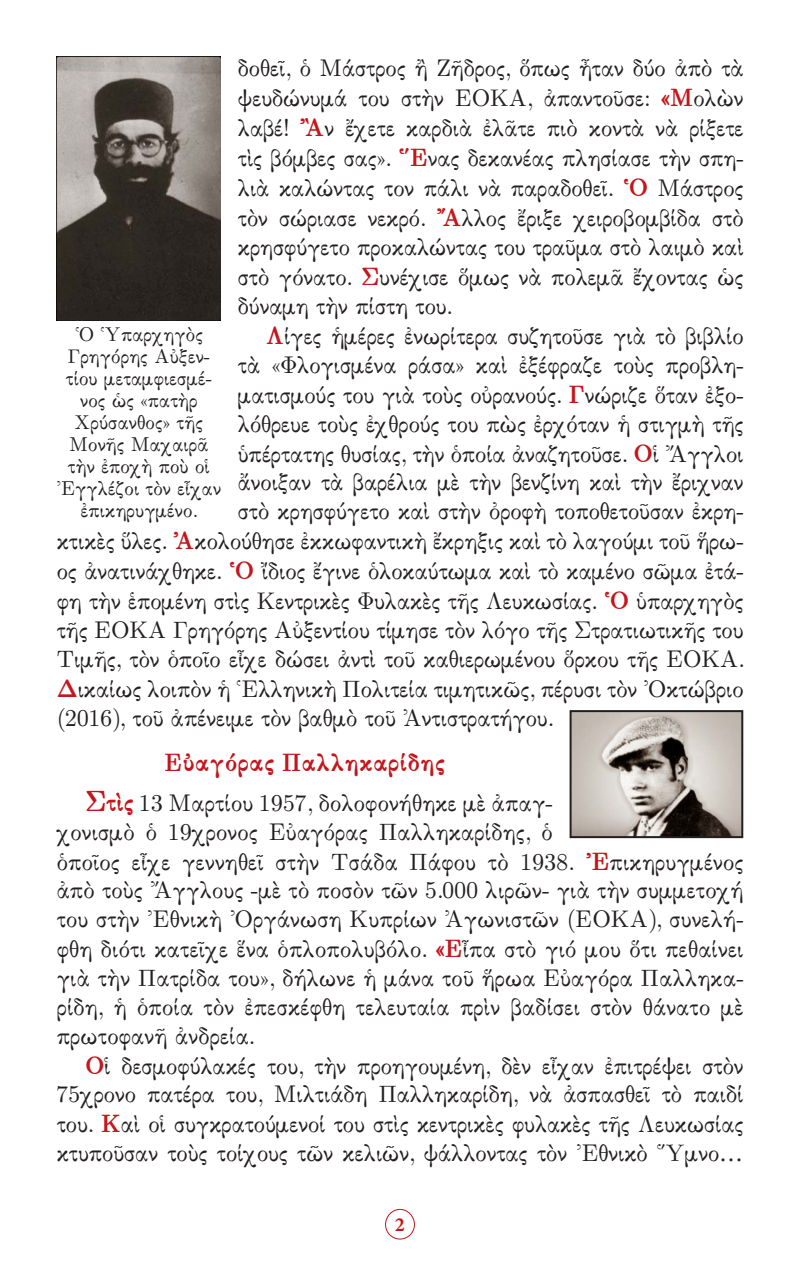
<style>
.page{position:relative;width:800px;height:1270px;background:#fff}
.page>*{position:absolute;margin:0;border:0;box-sizing:border-box;transform-origin:0 0}
.t1{font:24px/29.8px "SK Alexander Old Style Pol Uni W";letter-spacing:.01em;color:#231f20;text-align:justify}
.t2{font:24px "SK Alexander Old Style Pol Uni W Bold";letter-spacing:.04em;color:#c4161c}
.t3{font:20px/22px "SK Alexander Old Style Pol Uni W";letter-spacing:.02em;color:#231f20;text-align:center}
.t4{font:700 20px "Minion Pro";color:#c4161c}
.s1{font-family:"SK Alexander Old Style Pol Uni W Bold";color:#c4161c}
.s2{font-family:"SK Alexander Old Style Pol Uni W Bold";font-size:28px;color:#c4161c}
</style>
<div class="page">
<div style="left:385px;top:1209px;width:30px;height:30px;border:1px solid #c4161c;border-radius:50%"></div>
<img style="left:573px;top:713px;width:167px;height:122px">
<div style="left:570px;top:710px;width:173px;height:128px;border:2px solid #231f20"></div>
<img style="left:57px;top:57px;width:164px;height:264px">
<p class="t1" style="left:238px;top:54px;width:507px">δοθεῖ, ὁ Μάστρος ἢ Ζῆδρος, ὅπως ἦταν δύο ἀπὸ τὰ ψευδώνυμά του στὴν ΕΟΚΑ, ἀπαντοῦσε: <span class="s1">«Μ</span>ολὼν λαβέ! <span class="s1">Ἂ</span>ν ἔχετε καρδιὰ ἐλᾶτε πιὸ κοντὰ νὰ ρίξετε τὶς βόμβες σας». <span class="s1">Ἕ</span>νας δεκανέας πλησίασε τὴν σπη&shy;λιὰ καλώντας τον πάλι νὰ παραδοθεῖ. <span class="s1">Ὁ</span> Μάστρος τὸν σώριασε νεκρό. <span class="s1">Ἄ</span>λλος ἔριξε χειροβομβίδα στὸ κρησφύγετο προκαλώντας του τραῦμα στὸ λαιμὸ καὶ στὸ γόνατο. <span class="s1">Σ</span>υνέχισε ὅμως νὰ πολεμᾶ ἔχοντας ὡς δύναμη τὴν πίστη του.</p>
<p class="t1" style="left:266px;top:321px;width:479px"><span class="s1">Λ</span>ίγες ἡμέρες ἐνωρίτερα συζητοῦσε γιὰ τὸ βιβλίο</p>
<p class="t1" style="left:238px;top:350px;width:507px">τὰ «Φλογισμένα ράσα» καὶ ἐξέφραζε τοὺς προβλη-</p>
<p class="t1" style="left:238px;top:380px;width:507px">ματισμούς του γιὰ τοὺς οὐρανούς. <span class="s1">Γ</span>νώριζε ὅταν ἐξο-</p>
<p class="t1" style="left:238px;top:409px;width:507px">λόθρευε τοὺς ἐχθρούς του πὼς ἐρχόταν ἡ στιγμὴ τῆς</p>
<p class="t1" style="left:238px;top:439px;width:507px">ὑπέρτατης θυσίας, τὴν ὁποία ἀναζητοῦσε. <span class="s1">Ο</span>ἱ Ἄγγλοι</p>
<p class="t1" style="left:238px;top:468px;width:507px">ἄνοιξαν τὰ βαρέλια μὲ τὴν βενζίνη καὶ τὴν ἔριχναν</p>
<p class="t1" style="left:238px;top:497px;width:507px">στὸ κρησφύγετο καὶ στὴν ὀροφὴ τοποθετοῦσαν ἐκρη-</p>
<p class="t1" style="left:57px;top:527px;width:688px">κτικὲς ὕλες. <span class="s1">Ἀ</span>κολούθησε ἐκκωφαντικὴ ἔκρηξις καὶ τὸ λαγούμι τοῦ ἥρω-</p>
<p class="t1" style="left:57px;top:557px;width:688px">ος ἀνατινάχθηκε. <span class="s1">Ὁ</span> ἴδιος ἔγινε ὁλοκαύτωμα καὶ τὸ καμένο σῶμα ἐτά-</p>
<p class="t1" style="left:57px;top:587px;width:688px">φη τὴν ἑπομένη στὶς Κεντρικὲς Φυλακὲς τῆς Λευκωσίας. <span class="s1">Ὁ</span> ὑπαρχηγὸς</p>
<p class="t1" style="left:57px;top:615px;width:688px">τῆς ΕΟΚΑ Γρηγόρης Αὐξεντίου τίμησε τὸν λόγο τῆς Στρατιωτικῆς του</p>
<p class="t1" style="left:57px;top:644px;width:688px">Τιμῆς, τὸν ὁποῖο εἶχε δώσει ἀντὶ τοῦ καθιερωμένου ὅρκου τῆς ΕΟΚΑ.</p>
<p class="t1" style="left:57px;top:674px;width:688px"><span class="s1">Δ</span>ικαίως λοιπὸν ἡ Ἑλληνικὴ Πολιτεία τιμητικῶς, πέρυσι τὸν Ὀκτώβριο</p>
<p class="t1" style="left:57px;top:703px;width:497px">(2016), τοῦ ἀπένειμε τὸν βαθμὸ τοῦ Ἀντιστρατήγου.</p>
<p class="t2" style="left:164px;top:748px;width:282px">Εὐαγόρας Παλληκαρίδης</p>
<p class="t1" style="left:57px;top:788px;width:688px;line-height:29px;text-align:left;text-indent:28px"><span class="s2">Σ</span><span class="s1">τὶς</span> 13 Μαρτίου 1957, δολοφονήθηκε μὲ ἀπαγ-<br>χονισμὸ ὁ 19χρονος Εὐαγόρας Παλληκαρίδης, ὁ<br>ὁποῖος εἶχε γεννηθεῖ στὴν Τσάδα Πάφου τὸ 1938. <span class="s1">Ἐ</span>πικηρυγμένος ἀπὸ τοὺς Ἄγγλους –μὲ τὸ ποσὸν τῶν 5.000 λιρῶν– γιὰ τὴν συμμετοχή του στὴν Ἐθνικὴ Ὀργάνωση Κυπρίων Ἀγωνιστῶν (ΕΟΚΑ), συνελή&shy;φθη διότι κατεῖχε ἕνα ὁπλοπολυβόλο. <span class="s1">«Ε</span>ἶπα στὸ γιό μου ὅτι πεθαίνει γιὰ τὴν Πατρίδα του», δήλωνε ἡ μάνα τοῦ ἥρωα Εὐαγόρα Παλληκα&shy;ρίδη, ἡ ὁποία τὸν ἐπεσκέφθη τελευταία πρὶν βαδίσει στὸν θάνατο μὲ πρωτοφανῆ ἀνδρεία.</p>
<p class="t1" style="left:57px;top:1051px;width:688px;line-height:29.2px;text-indent:28px"><span class="s1">Ο</span>ἱ δεσμοφύλακές του, τὴν προηγουμένη, δὲν εἶχαν ἐπιτρέψει στὸν 75χρονο πατέρα του, Μιλτιάδη Παλληκαρίδη, νὰ ἀσπασθεῖ τὸ παιδί του. <span class="s1">Κ</span>αὶ οἱ συγκρατούμενοί του στὶς κεντρικὲς φυλακὲς τῆς Λευκωσίας κτυποῦσαν τοὺς τοίχους τῶν κελιῶν, ψάλλοντας τὸν Ἐθνικὸ Ὕμνο…</p>
<p class="t3" style="left:57px;top:324px;width:166px">Ὁ Ὑπαρχηγὸς<br>Γρηγόρης Αὐξεν&shy;τίου μεταμφιεσμέ&shy;νος ὡς «πατὴρ<br>Χρύσανθος» τῆς<br>Μονῆς Μαχαιρᾶ τὴν ἐποχὴ ποὺ οἱ<br>Ἐγγλέζοι τὸν εἶχαν ἐπικηρυγμένο.</p>
<p class="t4" style="left:395px;top:1210px;width:11px">2</p>
</div>
